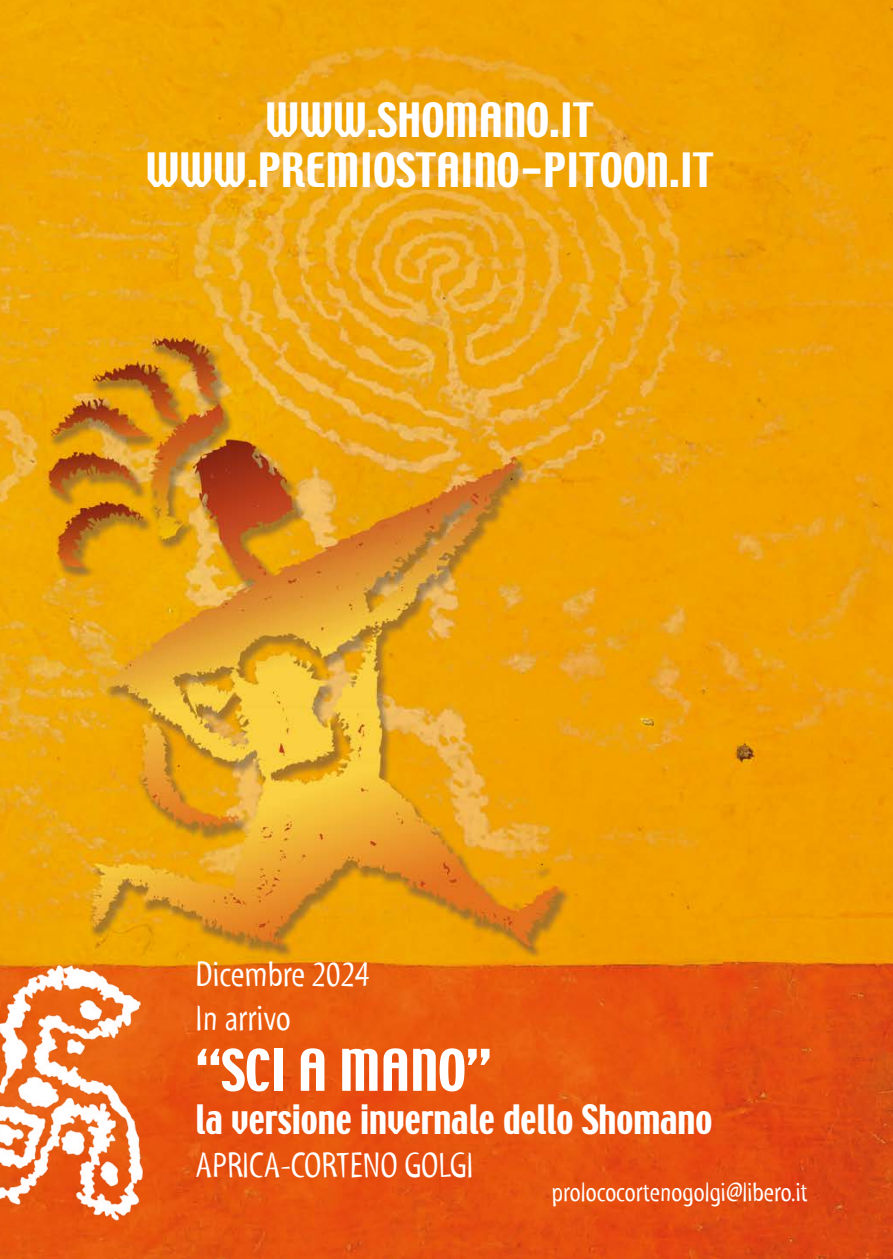
<style>
.page{position:relative;width:893px;height:1259px;background:#fff}
.page>*{position:absolute;margin:0;border:0;box-sizing:border-box;transform-origin:0 0}
.t1{font:51px "Techno";color:#fff}
.t2{font:42px/50.4px "Techno";color:#fff;text-align:center}
.t3{font:36px/43.2px "Myriad Tilt";color:#fff}
.t4{font:36px "Techno";color:#fff}
.t5{font:27px "Myriad Tilt";color:#fff}
</style>
<div class="page">
<img style="left:0;top:0;width:893px;height:1259px">
<img style="left:0;top:930px;width:240px;height:329px">
<p class="t2" style="left:146px;top:97px;width:569px">WWW.SHOMANO.IT<br>WWW.PREMIOSTAINO-PITOON.IT</p>
<p class="t3" style="left:196px;top:953px;width:175px">Dicembre 2024<br>In arrivo</p>
<p class="t1" style="left:196px;top:1035px;width:298px">“SCI A MANO”</p>
<p class="t4" style="left:196px;top:1095px;width:518px">la versione invernale dello Shomano</p>
<p class="t3" style="left:196px;top:1144px;width:280px">APRICA-CORTENO GOLGI</p>
<p class="t5" style="left:552px;top:1177px;width:258px">prolococortenogolgi@libero.it</p>
</div>
